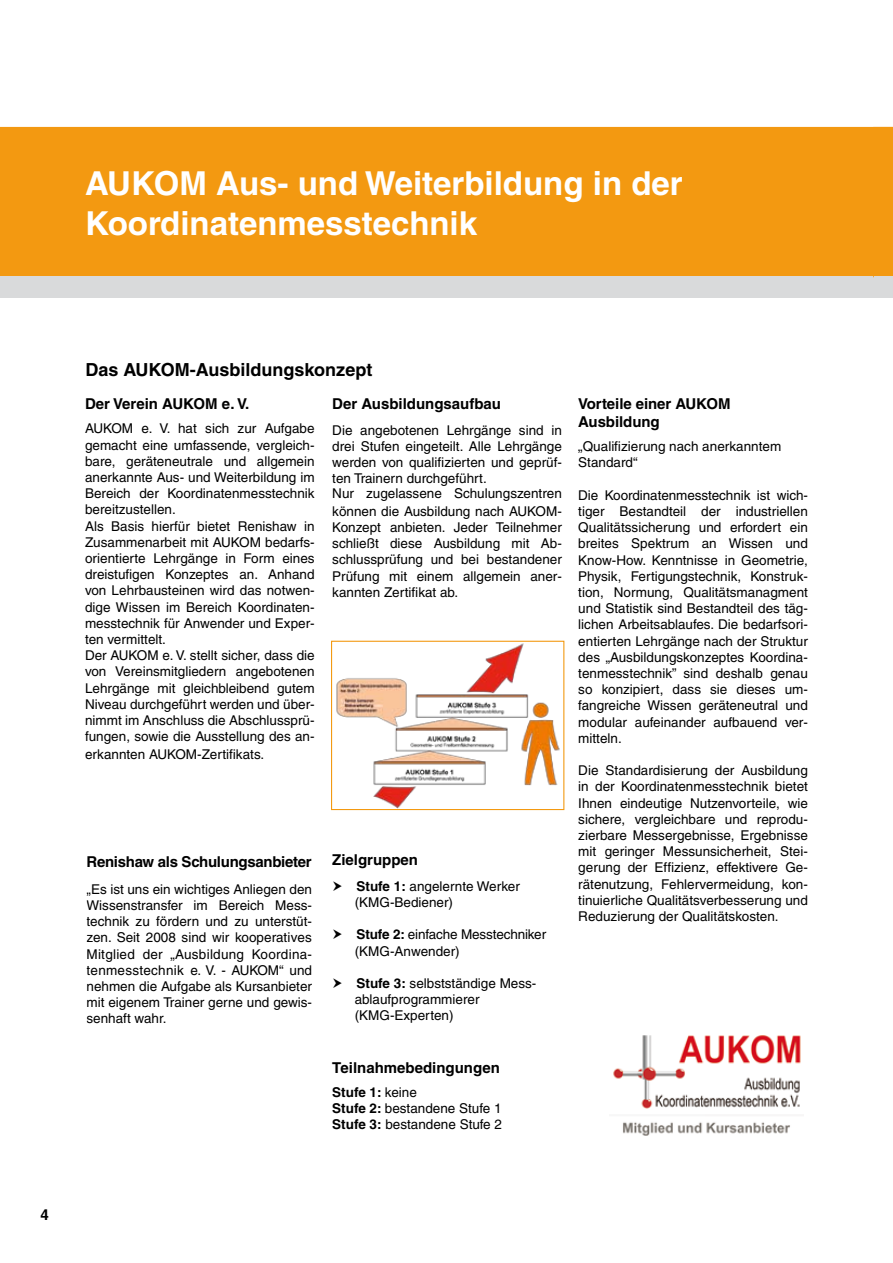
<style>
.page{position:relative;width:893px;height:1263px;background:#fff}
.page>*{position:absolute;margin:0;border:0;box-sizing:border-box;transform-origin:0 0}
.t1{font:700 33px/39.6px "Helvetica";color:#fff}
.t2{font:700 18px "Helvetica";color:#000}
.t3{font:700 15px/18px "Helvetica";color:#000}
.t4{font:700 15px "Helvetica";letter-spacing:-.02em;color:#000}
.t5{font:13.5px/16.2px "Helvetica";color:#000}
.s1{font-weight:700}
</style>
<div class="page">
<div style="left:0;top:127px;width:873px;height:149px;background:#f39911"></div>
<div style="left:0;top:276px;width:893px;height:22px;background:#d9dadb"></div>
<div style="left:873px;top:127px;width:20px;height:150px;background:#f39911"></div>
<div style="left:874px;top:276px;width:19px;height:22px;background:#d9dadb"></div>
<img style="left:613px;top:1035px;width:188px;height:101px">
<img style="left:336px;top:643px;width:224px;height:165px">
<div style="left:331px;top:641px;width:233px;height:169px;border:1px solid #f39911"></div>
<h1 class="t1" style="left:85px;top:163px;width:599px">AUKOM Aus- und Weiterbildung in der<br>Koordinatenmesstechnik</h1>
<p class="t3" style="left:40px;top:1206px;width:10px">4</p>
<h2 class="t2" style="left:85px;top:358px;width:288px">Das AUKOM-Ausbildungskonzept</h2>
<p class="t3" style="left:85px;top:395px;width:166px">Der Verein AUKOM e. V.</p>
<p class="t5" style="left:85px;top:420px;width:231px">AUKOM e. V. hat sich zur Aufgabe gemacht eine umfassende, vergleich&shy;bare, geräteneutrale und allgemein anerkannte Aus- und Weiterbildung im Bereich der Koordinatenmesstechnik bereitzustellen.<br>Als Basis hierfür bietet Renishaw in Zusammenarbeit mit AUKOM bedarfs&shy;orientierte Lehrgänge in Form eines dreistufigen Konzeptes an. Anhand von Lehrbausteinen wird das notwen&shy;dige Wissen im Bereich Koordinaten&shy;messtechnik für Anwender und Exper&shy;ten vermittelt.<br>Der AUKOM e. V. stellt sicher, dass die von Vereinsmitgliedern angebotenen Lehrgänge mit gleichbleibend gutem Niveau durchgeführt werden und über&shy;nimmt im Anschluss die Abschlussprü&shy;fungen, sowie die Ausstellung des an-</p>
<p class="t5" style="left:85px;top:746px;width:181px">erkannten AUKOM-Zertifikats.</p>
<p class="t3" style="left:332px;top:395px;width:170px">Der Ausbildungsaufbau</p>
<p class="t5" style="left:332px;top:422px;width:231px;text-align:justify">Die angebotenen Lehrgänge sind in drei Stufen eingeteilt. Alle Lehrgänge werden von qualifizierten und geprüf&shy;ten Trainern durchgeführt.</p>
<p class="t5" style="left:332px;top:484px;width:231px;line-height:17.7px">Nur zugelassene Schulungszentren können die Ausbildung nach AUKOM-</p>
<p class="t5" style="left:332px;top:519px;width:231px;text-align:justify">Konzept anbieten. Jeder Teilnehmer schließt diese Ausbildung mit Ab&shy;schlussprüfung und bei bestandener Prüfung mit einem allgemein aner&shy;kannten Zertifikat ab.</p>
<p class="t4" style="left:87px;top:852px;width:227px">Renishaw als Schulungsanbieter</p>
<p class="t5" style="left:87px;top:881px;width:227px;text-align:justify">„Es ist uns ein wichtiges Anliegen den Wissenstransfer im Bereich Mess&shy;technik zu fördern und zu unterstüt&shy;zen. Seit 2008 sind wir kooperatives Mitglied der „Ausbildung Koordina&shy;tenmesstechnik e. V. - AUKOM“ und nehmen die Aufgabe als Kursanbieter mit eigenem Trainer gerne und gewis&shy;senhaft wahr.</p>
<p class="t3" style="left:332px;top:851px;width:87px">Zielgruppen</p>
<p class="t5" style="left:355px;top:878px;width:167px"><span class="s1">Stufe 1:</span> angelernte Werker (KMG-Bediener)</p>
<p class="t5" style="left:355px;top:926px;width:193px"><span class="s1">Stufe 2:</span> einfache Messtechniker (KMG-Anwender)</p>
<p class="t5" style="left:355px;top:975px;width:183px"><span class="s1">Stufe 3:</span> selbstständige Mess&shy;ablaufprogrammierer (KMG-Experten)</p>
<p class="t3" style="left:332px;top:1058px;width:169px">Teilnahmebedingungen</p>
<p class="t5" style="left:332px;top:1084px;width:171px"><span class="s1">Stufe 1:</span> keine<br><span class="s1">Stufe 2:</span> bestandene Stufe 1<br><span class="s1">Stufe 3:</span> bestandene Stufe 2</p>
<p class="t3" style="left:578px;top:395px;width:154px">Vorteile einer AUKOM<br>Ausbildung</p>
<p class="t5" style="left:578px;top:438px;width:204px">„Qualifizierung nach anerkanntem<br>Standard“</p>
<p class="t5" style="left:578px;top:487px;width:231px;text-align:justify">Die Koordinatenmesstechnik ist wich&shy;tiger Bestandteil der industriellen Qualitätssicherung und erfordert ein breites Spektrum an Wissen und Know-How. Kenntnisse in Geometrie, Physik, Fertigungstechnik, Konstruk&shy;tion, Normung, Qualitätsmanagment und Statistik sind Bestandteil des täg&shy;lichen Arbeitsablaufes. Die bedarfsori&shy;entierten Lehrgänge nach der Struktur des „Ausbildungskonzeptes Koordina&shy;tenmesstechnik” sind deshalb genau so konzipiert, dass sie dieses um&shy;fangreiche Wissen geräteneutral und modular aufeinander aufbauend ver&shy;mitteln.</p>
<p class="t5" style="left:578px;top:762px;width:231px;text-align:justify">Die Standardisierung der Ausbildung in der Koordinatenmesstechnik bietet Ihnen eindeutige Nutzenvorteile, wie sichere, vergleichbare und reprodu&shy;zierbare Messergebnisse, Ergebnisse mit geringer Messunsicherheit, Stei&shy;gerung der Effizienz, effektivere Ge&shy;rätenutzung, Fehlervermeidung, kon&shy;tinuierliche Qualitätsverbesserung und Reduzierung der Qualitätskosten.</p>
</div>
